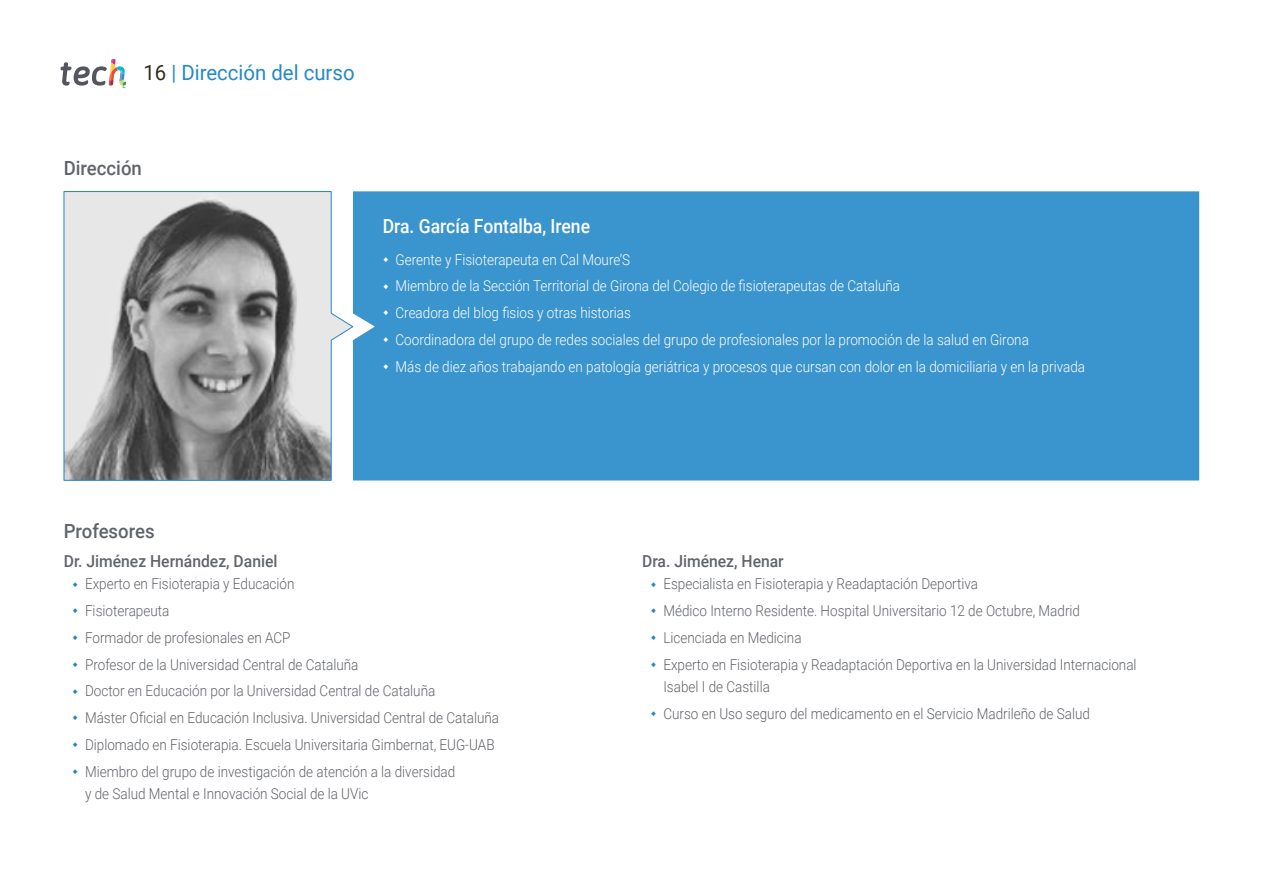
<style>
.page{position:relative;width:1263px;height:893px;background:#fff}
.page>*{position:absolute;margin:0;border:0;box-sizing:border-box;transform-origin:0 0}
.t1{font:21px "Roboto";color:#2488c9}
.t2{font:500 19.5px "Roboto";color:#fff;scale:.9 1}
.t3{font:500 19.5px "Roboto";color:#61646a;scale:.95 1}
.t4{font:500 16.5px "Roboto";color:#61646a;scale:.95 1}
.t5{font:300 15px/26.7px "Roboto";color:#61646a;scale:.9 1}
.t6{font:300 15px/26.7px "Roboto";color:#fff;scale:.9 1}
.s1{color:#312e20}
</style>
<div class="page">
<svg style="left:61px;top:59px;width:65px;height:29px"></svg>
<svg style="left:64px;top:191px;width:289px;height:290px;background:#a6a7a8"></svg>
<div style="left:353px;top:191px;width:846px;height:289px;background:#3a94ce"></div>
<svg style="left:384px;top:257px;width:4px;height:5px"></svg>
<svg style="left:384px;top:284px;width:4px;height:5px"></svg>
<svg style="left:384px;top:310px;width:4px;height:5px"></svg>
<svg style="left:384px;top:337px;width:4px;height:5px"></svg>
<svg style="left:384px;top:364px;width:4px;height:5px"></svg>
<h1 class="t1" style="left:144px;top:57px;width:213px"><span class="s1">16</span> | Dirección del curso</h1>
<h2 class="t3" style="left:64px;top:154px;width:84px">Dirección</h2>
<h2 class="t2" style="left:383px;top:212px;width:232px">Dra. García Fontalba, Irene</h2>
<p class="t6" style="left:395px;top:245px;width:768px">Gerente y Fisioterapeuta en Cal Moure’S<br>Miembro de la Sección Territorial de Girona del Colegio de fisioterapeutas de Cataluña<br>Creadora del blog fisios y otras historias<br>Coordinadora del grupo de redes sociales del grupo de profesionales por la promoción de la salud en Girona<br>Más de diez años trabajando en patología geriátrica y procesos que cursan con dolor en la domiciliaria y en la privada</p>
<h2 class="t3" style="left:64px;top:517px;width:97px">Profesores</h2>
<p class="t4" style="left:64px;top:550px;width:226px">Dr. Jiménez Hernández, Daniel</p>
<p class="t5" style="left:85px;top:570px;width:462px">Experto en Fisioterapia y Educación<br>Fisioterapeuta<br>Formador de profesionales en ACP<br>Profesor de la Universidad Central de Cataluña<br>Doctor en Educación por la Universidad Central de Cataluña<br>Máster Oficial en Educación Inclusiva. Universidad Central de Cataluña Diplomado en Fisioterapia. Escuela Universitaria Gimbernat, EUG-UAB Miembro del grupo de investigación de atención a la diversidad</p>
<p class="t5" style="left:85px;top:780px;width:316px">y de Salud Mental e Innovación Social de la UVic</p>
<p class="t4" style="left:642px;top:550px;width:151px">Dra. Jiménez, Henar</p>
<p class="t5" style="left:663px;top:570px;width:527px">Especialista en Fisioterapia y Readaptación Deportiva<br>Médico Interno Residente. Hospital Universitario 12 de Octubre, Madrid Licenciada en Medicina<br>Experto en Fisioterapia y Readaptación Deportiva en la Universidad Internacional</p>
<p class="t5" style="left:663px;top:673px;width:475px">Isabel I de Castilla<br>Curso en Uso seguro del medicamento en el Servicio Madrileño de Salud</p>
</div>
